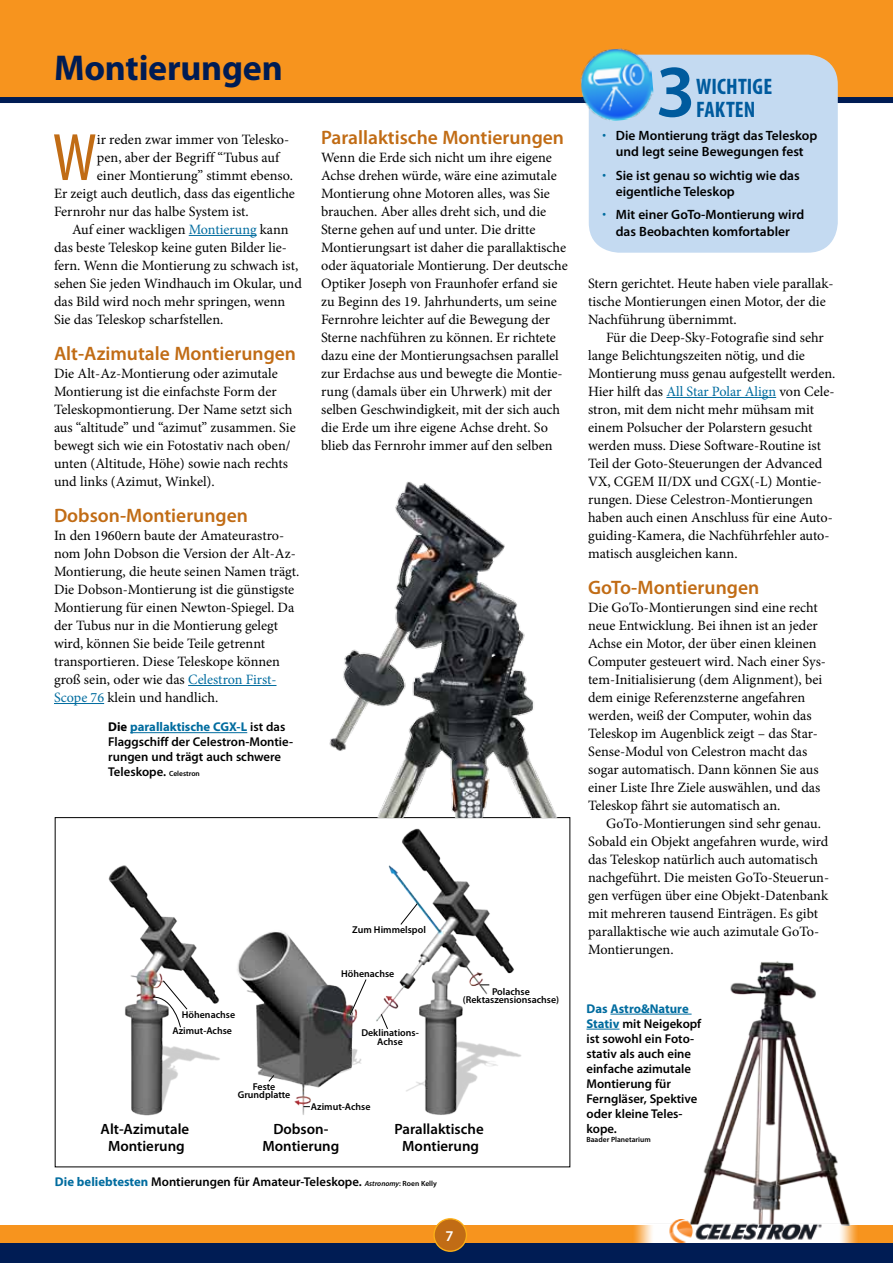
<style>
.page{position:relative;width:893px;height:1263px;background:#fff}
.page>*{position:absolute;margin:0;border:0;box-sizing:border-box;transform-origin:0 0}
.t1{font:600 74.55px "Myriad Pro";color:#005b9e}
.t2{font:condensed 67.65px "Myriad Pro";color:#c16c15}
.t3{font:700 36px "Myriad Pro";letter-spacing:-.005em;color:#001c54}
.t4{font:700 condensed 22.5px/22.5px "Myriad Pro";letter-spacing:.005em;color:#005b9e}
.t5{font:600 19.5px "Myriad Pro";color:#c16c15}
.t6{font:600 15px "Myriad Pro";color:#fff}
.t7{font:600 14.85px/17.9px "Myriad Pro";color:#000;text-align:center}
.t8{font:14.25px/18px "Minion Pro";color:#000}
.t9{font:600 13.5px/16.5px "Myriad Pro";color:#000;text-align:center}
.t10{font:600 12.75px/15px "Myriad Pro";color:#000}
.t11{font:600 9.9px/8.7px "Myriad Pro";color:#000;text-align:center}
.t12{font:600 7.5px "Myriad Pro";color:#000}
.s1{color:#006c9f}
.s2{font-weight:700}
.s3{font-weight:700;color:#006c9f}
.s4{font-size:7.5px}
.s5{font-style:italic;font-size:7.5px}
.s6{font-size:18px;color:#006c9f}
</style>
<div class="page">
<div style="left:0;top:1239px;width:893px;height:24px;background:#001c54"></div>
<div style="left:0;top:1225px;width:893px;height:18px;background:#f7941e"></div>
<div style="left:434px;top:1219px;width:32px;height:32px;background:#c16c15;border-radius:50%"></div>
<div style="left:433px;top:1218px;width:34px;height:34px;border:1px solid #fcaf17;border-radius:50%"></div>
<img style="left:108px;top:828px;width:413px;height:288px">
<svg style="left:268px;top:1074px;width:7px;height:8px"></svg>
<svg style="left:349px;top:979px;width:18px;height:37px"></svg>
<svg style="left:380px;top:1013px;width:8px;height:17px"></svg>
<svg style="left:400px;top:903px;width:18px;height:22px"></svg>
<svg style="left:152px;top:980px;width:36px;height:48px"></svg>
<div style="left:0;top:0;width:893px;height:100px;background:#f7941e"></div>
<div style="left:0;top:97px;width:893px;height:6px;background:#001c54"></div>
<div style="left:589px;top:55px;width:249px;height:198px;background:#c4daf1;border-radius:30px"></div>
<img style="left:580px;top:48px;width:76px;height:75px">
<hr style="left:189px;top:235px;width:68px;height:1px;background:#006c9f">
<hr style="left:188px;top:685px;width:88px;height:1px;background:#006c9f">
<hr style="left:54px;top:703px;width:50px;height:1px;background:#006c9f">
<hr style="left:666px;top:397px;width:110px;height:1px;background:#006c9f">
<img style="left:607px;top:961px;width:242px;height:259px">
<hr style="left:610px;top:1014px;width:82px;height:1px;background:#006c9f">
<hr style="left:586px;top:1029px;width:33px;height:1px;background:#006c9f">
<hr style="left:130px;top:732px;width:117px;height:1px;background:#006c9f">
<img style="left:329px;top:482px;width:228px;height:335px">
<img style="left:634px;top:1220px;width:223px;height:23px">
<h3 class="t3" style="left:54px;top:45px;width:230px">Montierungen</h3>
<h2 class="t2" style="left:53px;top:117px;width:46px">W</h2>
<p class="t8" style="left:97px;top:131px;width:194px">ir reden zwar immer von Telesko-</p>
<p class="t8" style="left:97px;top:149px;width:184px">pen, aber der Begriff “Tubus auf</p>
<p class="t8" style="left:97px;top:167px;width:198px">einer Montierung” stimmt ebenso.</p>
<p class="t8" style="left:54px;top:185px;width:242px">Er zeigt auch deutlich, dass das eigentliche</p>
<p class="t8" style="left:54px;top:203px;width:196px">Fernrohr nur das halbe System ist.</p>
<p class="t8" style="left:72px;top:221px;width:218px">Auf einer wackligen <span class="s1">Montierung</span> kann</p>
<p class="t8" style="left:54px;top:239px;width:235px">das beste Teleskop keine guten Bilder lie-</p>
<p class="t8" style="left:54px;top:257px;width:246px">fern. Wenn die Montierung zu schwach ist,</p>
<p class="t8" style="left:54px;top:275px;width:249px">sehen Sie jeden Windhauch im Okular, und</p>
<p class="t8" style="left:54px;top:293px;width:233px">das Bild wird noch mehr springen, wenn</p>
<p class="t8" style="left:54px;top:311px;width:171px">Sie das Teleskop scharfstellen.</p>
<h3 class="t5" style="left:54px;top:341px;width:244px">Alt-Azimutale Montierungen</h3>
<p class="t8" style="left:54px;top:365px;width:243px">Die Alt-Az-Montierung oder azimutale Montierung ist die einfachste Form der Teleskopmontierung. Der Name setzt sich aus “altitude” und “azimut” zusammen. Sie bewegt sich wie ein Fotostativ nach oben/ unten (Altitude, Höhe) sowie nach rechts und links (Azimut, Winkel).</p>
<h3 class="t5" style="left:54px;top:503px;width:195px">Dobson-Montierungen</h3>
<p class="t8" style="left:54px;top:527px;width:247px">In den 1960ern baute der Amateurastro&shy;nom John Dobson die Version der Alt-Az-Montierung, die heute seinen Namen trägt.<br>Die Dobson-Montierung ist die günstigste Montierung für einen Newton-Spiegel. Da der Tubus nur in die Montierung gelegt wird, können Sie beide Teile getrennt transportieren. Diese Teleskope können groß sein, oder wie das <span class="s1">Celestron First-Scope 76</span> klein und handlich.</p>
<p class="t10" style="left:108px;top:719px;width:186px"><span class="s2">Die</span> <span class="s3">parallaktische CGX-L</span> ist das<br>Flaggschiff der Celestron-Montie&shy;rungen und trägt auch schwere<br>Teleskope. <span class="s4">Celestron</span></p>
<h3 class="t5" style="left:321px;top:125px;width:245px">Parallaktische Montierungen</h3>
<p class="t8" style="left:321px;top:149px;width:248px">Wenn die Erde sich nicht um ihre eigene Achse drehen würde, wäre eine azimutale Montierung ohne Motoren alles, was Sie brauchen. Aber alles dreht sich, und die Sterne gehen auf und unter. Die dritte Montierungsart ist daher die parallaktische oder äquatoriale Montierung. Der deutsche Optiker Joseph von Fraunhofer erfand sie zu Beginn des 19. Jahrhunderts, um seine Fernrohre leichter auf die Bewegung der Sterne nachführen zu können. Er richtete dazu eine der Montierungsachsen parallel zur Erdachse aus und bewegte die Montie&shy;rung (damals über ein Uhrwerk) mit der selben Geschwindigkeit, mit der sich auch die Erde um ihre eigene Achse dreht. So blieb das Fernrohr immer auf den selben</p>
<p class="t11" style="left:182px;top:1009px;width:55px">Höhenachse</p>
<p class="t11" style="left:172px;top:1026px;width:61px">Azimut-Achse</p>
<p class="t11" style="left:238px;top:1082px;width:54px">Feste<br>Grundplatte</p>
<p class="t11" style="left:352px;top:925px;width:75px">Zum Himmelspol</p>
<p class="t11" style="left:341px;top:969px;width:55px">Höhenachse</p>
<p class="t11" style="left:361px;top:1028px;width:59px">Deklinations-<br>Achse</p>
<p class="t11" style="left:311px;top:1102px;width:61px">Azimut-Achse</p>
<p class="t11" style="left:463px;top:987px;width:98px">Polachse (Rektaszensionsachse)</p>
<p class="t7" style="left:101px;top:1119px;width:90px">Alt-Azimutale<br>Montierung</p>
<p class="t7" style="left:262px;top:1119px;width:78px">Dobson-<br>Montierung</p>
<p class="t7" style="left:394px;top:1119px;width:91px">Parallaktische<br>Montierung</p>
<p class="t10" style="left:55px;top:1173px;width:383px"><span class="s3">Die beliebtesten</span> Montierungen für Amateur-Teleskope. <span class="s5">Astronomy</span><span class="s4">: Roen Kelly</span></p>
<p class="t6" style="left:446px;top:1226px;width:10px">7</p>
<h1 class="t1" style="left:656px;top:44px;width:41px">3</h1>
<h3 class="t4" style="left:696px;top:75px;width:78px">WICHTIGE<br>FAKTEN</h3>
<p class="t9" style="left:602px;top:127px;width:217px"><span class="s6">·</span> Die Montierung trägt das Teleskop und legt seine Bewegungen fest</p>
<p class="t9" style="left:616px;top:166px;width:186px;text-align:left;text-indent:-14px"><span class="s6">·</span> Sie ist genau so wichtig wie das eigentliche Teleskop</p>
<p class="t9" style="left:602px;top:206px;width:204px"><span class="s6">·</span> Mit einer GoTo-Montierung wird das Beobachten komfortabler</p>
<p class="t8" style="left:588px;top:275px;width:247px">Stern gerichtet. Heute haben viele parallak&shy;tische Montierungen einen Motor, der die<br>Nachführung übernimmt.</p>
<p class="t8" style="left:588px;top:329px;width:249px;text-indent:18px">Für die Deep-Sky-Fotografie sind sehr lange Belichtungszeiten nötig, und die Montierung muss genau aufgestellt werden.<br>Hier hilft das <span class="s1">All Star Polar Align</span> von Cele&shy;stron, mit dem nicht mehr mühsam mit einem Polsucher der Polarstern gesucht werden muss. Diese Software-Routine ist Teil der Goto-Steuerungen der Advanced VX, CGEM II/DX und CGX(-L) Montie&shy;rungen. Diese Celestron-Montierungen haben auch einen Anschluss für eine Auto&shy;guiding-Kamera, die Nachführfehler auto&shy;matisch ausgleichen kann.</p>
<h3 class="t5" style="left:588px;top:575px;width:173px">GoTo-Montierungen</h3>
<p class="t8" style="left:588px;top:599px;width:239px">Die GoTo-Montierungen sind eine recht neue Entwicklung. Bei ihnen ist an jeder Achse ein Motor, der über einen kleinen Computer gesteuert wird. Nach einer Sys&shy;tem-Initialisierung (dem Alignment), bei dem einige Referenzsterne angefahren werden, weiß der Computer, wohin das Teleskop im Augenblick zeigt – das Star-Sense-Modul von Celestron macht das sogar automatisch. Dann können Sie aus einer Liste Ihre Ziele auswählen, und das Teleskop fährt sie automatisch an.</p>
<p class="t8" style="left:588px;top:814px;width:243px;text-indent:18px">GoTo-Montierungen sind sehr genau.<br>Sobald ein Objekt angefahren wurde, wird das Teleskop natürlich auch automatisch nachgeführt. Die meisten GoTo-Steuerun&shy;gen verfügen über eine Objekt-Datenbank mit mehreren tausend Einträgen. Es gibt parallaktische wie auch azimutale GoTo-Montierungen.</p>
<p class="t10" style="left:586px;top:1001px;width:116px"><span class="s3">Das Astro&amp;Nature<br>Stativ</span> mit Neigekopf ist sowohl ein Foto&shy;stativ als auch eine einfache azimutale<br>Montierung für<br>Ferngläser, Spektive oder kleine Teles&shy;kope.</p>
<p class="t12" style="left:586px;top:1134px;width:66px">Baader Planetarium</p>
</div>
